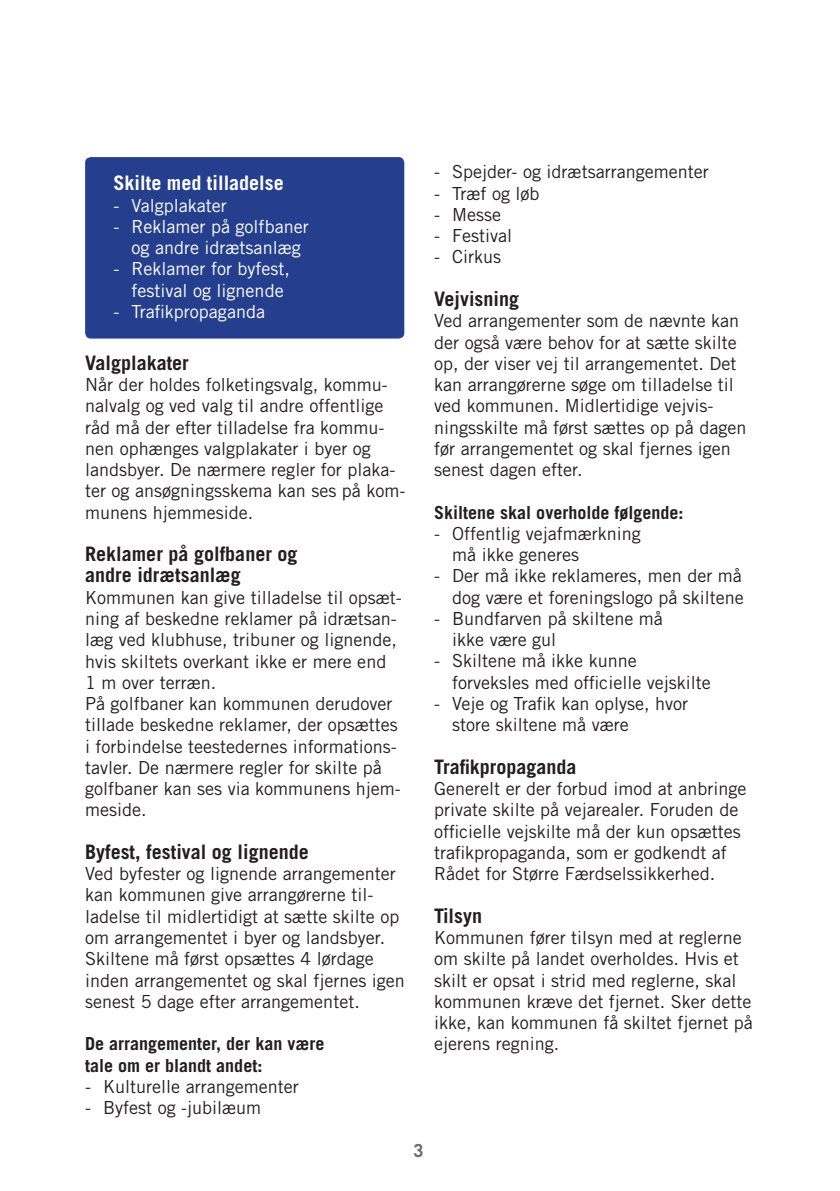
<style>
.page{position:relative;width:840px;height:1191px;background:#fff}
.page>*{position:absolute;margin:0;border:0;box-sizing:border-box;transform-origin:0 0}
.t1{font:700 20px/21.2px "Trade Gothic LT Std";color:#231f20}
.t2{font:700 20px "Trade Gothic LT Std";color:#fff}
.t3{font:18px/21.2px "Trade Gothic LT Std";color:#231f20}
.t4{font:18px/21.2px "Trade Gothic LT Std";color:#fff;text-align:center}
.t5{font:700 18px/21.2px "Trade Gothic LT Std";color:#231f20}
.t6{font:700 18px "Trade Gothic LT Std";color:#6c6d70}
</style>
<div class="page">
<div style="left:85px;top:157px;width:319px;height:181px;background:#253f8e;border-radius:6px"></div>
<p class="t2" style="left:113px;top:171px;width:172px">Skilte med tilladelse</p>
<p class="t4" style="left:113px;top:194px;width:115px">- Valgplakater</p>
<p class="t4" style="left:113px;top:215px;width:196px">- Reklamer på golfbaner og andre idrætsanlæg</p>
<p class="t4" style="left:131px;top:258px;width:160px;text-align:left;text-indent:-18px">- Reklamer for byfest, festival og lignende</p>
<p class="t4" style="left:113px;top:301px;width:153px">- Trafikpropaganda</p>
<p class="t1" style="left:85px;top:352px;width:105px">Valgplakater</p>
<p class="t3" style="left:85px;top:374px;width:321px">Når der holdes folketingsvalg, kommu&shy;nalvalg og ved valg til andre offentlige råd må der efter tilladelse fra kommu&shy;nen ophænges valgplakater i byer og landsbyer. De nærmere regler for plaka&shy;ter og ansøgningsskema kan ses på kom&shy;munens hjemmeside.</p>
<p class="t1" style="left:85px;top:543px;width:214px">Reklamer på golfbaner og andre idrætsanlæg</p>
<p class="t3" style="left:85px;top:586px;width:318px">Kommunen kan give tilladelse til opsæt&shy;ning af beskedne reklamer på idrætsan&shy;læg ved klubhuse, tribuner og lignende, hvis skiltets overkant ikke er mere end<br>1 m over terræn.<br>På golfbaner kan kommunen derudover tillade beskedne reklamer, der opsættes i forbindelse teestedernes informations&shy;tavler. De nærmere regler for skilte på golfbaner kan ses via kommunens hjem&shy;meside.</p>
<p class="t1" style="left:85px;top:841px;width:225px">Byfest, festival og lignende</p>
<p class="t3" style="left:85px;top:863px;width:321px">Ved byfester og lignende arrangementer kan kommunen give arrangørerne til&shy;ladelse til midlertidigt at sætte skilte op om arrangementet i byer og landsbyer.<br>Skiltene må først opsættes 4 lørdage inden arrangementet og skal fjernes igen senest 5 dage efter arrangementet.</p>
<p class="t5" style="left:85px;top:1033px;width:241px">De arrangementer, der kan være tale om er blandt andet:</p>
<p class="t3" style="left:85px;top:1075px;width:215px">- Kulturelle arrangementer</p>
<p class="t3" style="left:85px;top:1096px;width:177px">- Byfest og -jubilæum</p>
<p class="t6" style="left:413px;top:1139px;width:12px">3</p>
<p class="t3" style="left:434px;top:161px;width:276px">- Spejder- og idrætsarrangementer</p>
<p class="t3" style="left:434px;top:182px;width:107px">- Træf og løb</p>
<p class="t3" style="left:434px;top:204px;width:68px">- Messe</p>
<p class="t3" style="left:434px;top:225px;width:79px">- Festival</p>
<p class="t3" style="left:434px;top:246px;width:68px">- Cirkus</p>
<p class="t1" style="left:434px;top:288px;width:86px">Vejvisning</p>
<p class="t3" style="left:434px;top:310px;width:313px">Ved arrangementer som de nævnte kan der også være behov for at sætte skilte op, der viser vej til arrangementet. Det kan arrangørerne søge om tilladelse til ved kommunen. Midlertidige vejvis&shy;ningsskilte må først sættes op på dagen før arrangementet og skal fjernes igen senest dagen efter.</p>
<p class="t5" style="left:434px;top:501px;width:251px">Skiltene skal overholde følgende:</p>
<p class="t3" style="left:452px;top:522px;width:190px;text-indent:-18px">- Offentlig vejafmærkning må ikke generes</p>
<p class="t3" style="left:434px;top:565px;width:311px;text-align:right">- Der må ikke reklameres, men der må dog være et foreningslogo på skiltene</p>
<p class="t3" style="left:452px;top:608px;width:212px;text-indent:-18px">- Bundfarven på skiltene må ikke være gul</p>
<p class="t3" style="left:452px;top:650px;width:260px;text-indent:-18px">- Skiltene må ikke kunne forveksles med officielle vejskilte</p>
<p class="t3" style="left:452px;top:693px;width:237px;text-indent:-18px">- Veje og Trafik kan oplyse, hvor store skiltene må være</p>
<p class="t1" style="left:434px;top:756px;width:144px">Trafikpropaganda</p>
<p class="t3" style="left:434px;top:778px;width:313px">Generelt er der forbud imod at anbringe private skilte på vejarealer. Foruden de officielle vejskilte må der kun opsættes trafikpropaganda, som er godkendt af Rådet for Større Færdselssikkerhed.</p>
<p class="t1" style="left:434px;top:904px;width:49px">Tilsyn</p>
<p class="t3" style="left:434px;top:926px;width:320px">Kommunen fører tilsyn med at reglerne om skilte på landet overholdes. Hvis et skilt er opsat i strid med reglerne, skal kommunen kræve det fjernet. Sker dette ikke, kan kommunen få skiltet fjernet på ejerens regning.</p>
</div>
